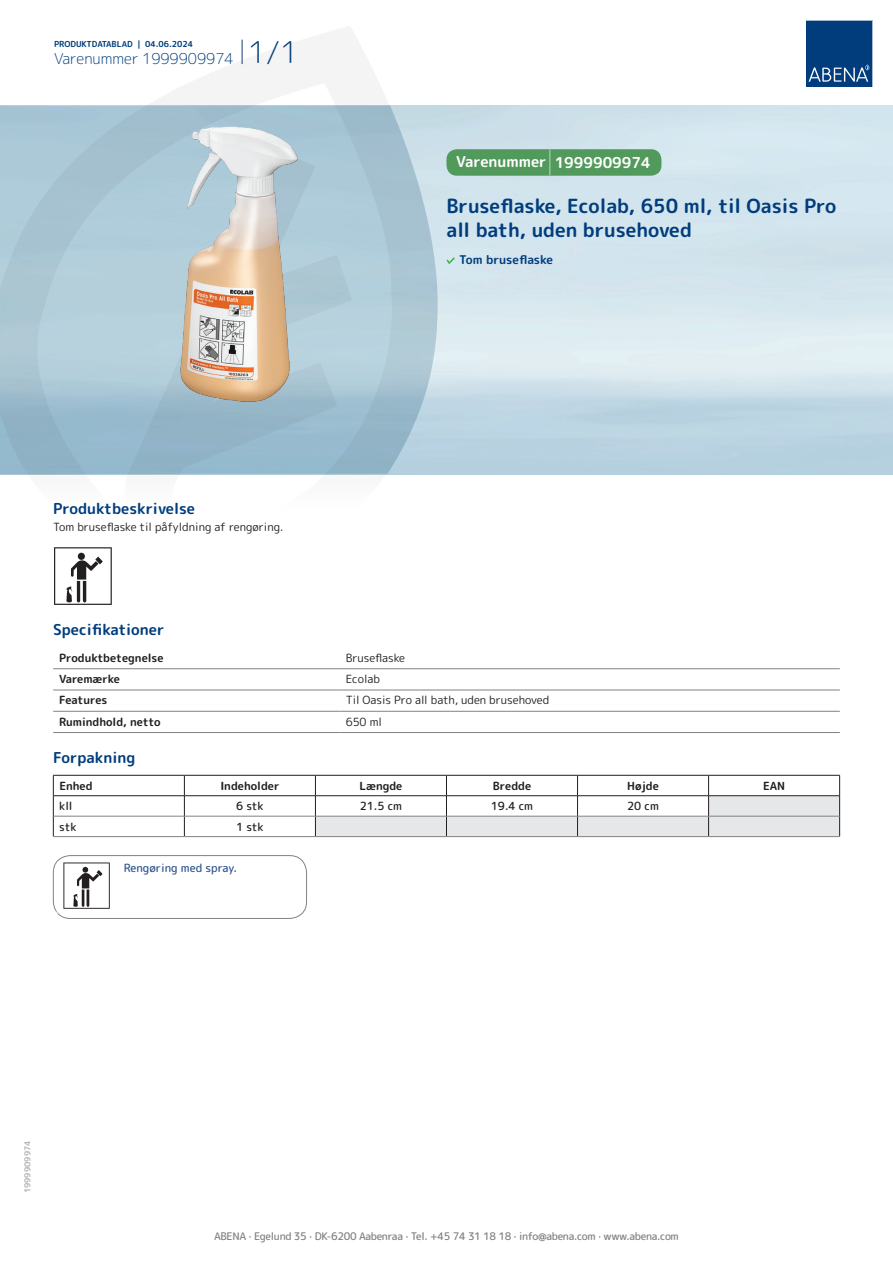
<style>
.page{position:relative;width:893px;height:1263px;background:#fff}
.page>*{position:absolute;margin:0;border:0;box-sizing:border-box;transform-origin:0 0}
.t1{font:700 19.5px/24px "Rounded Mplus 1 c";color:#013d7d}
.t2{font:700 15px "Rounded Mplus 1 c";color:#013d7d}
.t3{font:300 15px "Rounded Mplus 1 c";color:#013d7d}
.t4{font:700 15px "Rounded Mplus 1 c";color:#fff}
.t5{font:700 12px "Rounded Mplus 1 c";color:#013d7d}
.t6{font:11.25px "Rounded Mplus 1 c";color:#231f20}
.t7{font:700 11.25px "Rounded Mplus 1 c";color:#231f20}
.t8{font:500 11.25px "Rounded Mplus 1 c";color:#231f20}
.t9{font:500 11.25px "Rounded Mplus 1 c";color:#305691}
.t10{font:500 10.5px "Rounded Mplus 1 c";letter-spacing:-.03em;color:#808285}
.t11{font:700 10.5px "Rounded Mplus 1 c";color:#fff}
.t12{font:700 8.25px "Rounded Mplus 1 c";color:#013d7d}
.t13{font:700 8.25px "Rounded Mplus 1 c";color:#b2b3b7}
.s1{font-size:30px}
.s2{font-size:25.5px}
</style>
<div class="page">
<svg style="left:0;top:26px;width:439px;height:449px"></svg>
<svg style="left:0;top:106px;width:438px;height:368px;background:#a7c5d4"></svg>
<svg style="left:242px;top:40px;width:1px;height:24px"></svg>
<svg style="left:806px;top:20px;width:67px;height:67px;background:#144b86"></svg>
<img style="left:181px;top:127px;width:116px;height:275px">
<svg style="left:54px;top:547px;width:58px;height:58px"></svg>
<hr style="left:53px;top:668px;width:287px;height:1px;background:#808285">
<hr style="left:340px;top:668px;width:500px;height:1px;background:#808285">
<hr style="left:53px;top:690px;width:287px;height:1px;background:#808285">
<hr style="left:340px;top:690px;width:500px;height:1px;background:#808285">
<hr style="left:53px;top:711px;width:287px;height:1px;background:#808285">
<hr style="left:340px;top:711px;width:500px;height:1px;background:#808285">
<hr style="left:53px;top:732px;width:287px;height:1px;background:#808285">
<hr style="left:340px;top:732px;width:500px;height:1px;background:#808285">
<hr style="left:53px;top:775px;width:131px;height:1px;background:#231f20">
<hr style="left:184px;top:775px;width:131px;height:1px;background:#231f20">
<hr style="left:53px;top:795px;width:131px;height:1px;background:#231f20">
<hr style="left:184px;top:795px;width:131px;height:1px;background:#231f20">
<svg style="left:53px;top:775px;width:1px;height:61px"></svg>
<svg style="left:184px;top:775px;width:1px;height:61px"></svg>
<svg style="left:315px;top:775px;width:525px;height:61px"></svg>
<hr style="left:54px;top:816px;width:130px;height:1px;background:#808285">
<hr style="left:184px;top:816px;width:131px;height:1px;background:#808285">
<hr style="left:315px;top:816px;width:131px;height:1px;background:#808285">
<hr style="left:446px;top:816px;width:131px;height:1px;background:#808285">
<hr style="left:577px;top:816px;width:132px;height:1px;background:#808285">
<hr style="left:709px;top:816px;width:130px;height:1px;background:#808285">
<hr style="left:53px;top:836px;width:131px;height:1px;background:#808285">
<hr style="left:184px;top:836px;width:131px;height:1px;background:#808285">
<hr style="left:315px;top:836px;width:131px;height:1px;background:#808285">
<hr style="left:446px;top:836px;width:131px;height:1px;background:#808285">
<hr style="left:577px;top:836px;width:132px;height:1px;background:#808285">
<hr style="left:709px;top:836px;width:131px;height:1px;background:#808285">
<svg style="left:63px;top:862px;width:47px;height:47px"></svg>
<div style="left:53px;top:855px;width:254px;height:64px;border:1px solid #808285;border-radius:17px"></div>
<svg style="left:446px;top:257px;width:9px;height:7px"></svg>
<div style="left:446px;top:149px;width:215px;height:27px;background:#52995c;border-radius:10px"></div>
<p class="t12" style="left:54px;top:38px;width:141px">PRODUKTDATABLAD | 04.06.2024</p>
<h2 class="t3" style="left:54px;top:48px;width:246px">Varenummer 1999909974 <span class="s1">1/1</span></h2>
<h2 class="t4" style="left:456px;top:152px;width:196px">Varenummer <span class="s2">|</span> 1999909974</h2>
<h1 class="t1" style="left:446px;top:194px;width:391px">Bruseflaske, Ecolab, 650 ml, til Oasis Pro all bath, uden brusehoved</h1>
<p class="t5" style="left:459px;top:251px;width:95px">Tom bruseflaske</p>
<h2 class="t2" style="left:53px;top:498px;width:143px">Produktbeskrivelse</h2>
<p class="t6" style="left:53px;top:518px;width:232px">Tom bruseflaske til påfyldning af rengøring.</p>
<h2 class="t2" style="left:53px;top:619px;width:113px">Specifikationer</h2>
<p class="t7" style="left:59px;top:650px;width:106px">Produktbetegnelse</p>
<p class="t6" style="left:346px;top:650px;width:61px">Bruseflaske</p>
<p class="t7" style="left:59px;top:671px;width:62px">Varemærke</p>
<p class="t6" style="left:346px;top:671px;width:36px">Ecolab</p>
<p class="t7" style="left:59px;top:692px;width:50px">Features</p>
<p class="t6" style="left:346px;top:692px;width:205px">Til Oasis Pro all bath, uden brusehoved</p>
<p class="t7" style="left:59px;top:714px;width:103px">Rumindhold, netto</p>
<p class="t6" style="left:346px;top:714px;width:38px">650 ml</p>
<h2 class="t2" style="left:53px;top:747px;width:84px">Forpakning</h2>
<p class="t7" style="left:59px;top:778px;width:35px">Enhed</p>
<p class="t7" style="left:220px;top:778px;width:61px">Indeholder</p>
<p class="t7" style="left:359px;top:778px;width:44px">Længde</p>
<p class="t7" style="left:493px;top:778px;width:40px">Bredde</p>
<p class="t7" style="left:627px;top:778px;width:33px">Højde</p>
<p class="t7" style="left:763px;top:778px;width:24px">EAN</p>
<p class="t8" style="left:59px;top:798px;width:15px">kll</p>
<p class="t8" style="left:236px;top:798px;width:29px">6 stk</p>
<p class="t8" style="left:360px;top:798px;width:44px">21.5 cm</p>
<p class="t8" style="left:491px;top:798px;width:44px">19.4 cm</p>
<p class="t8" style="left:627px;top:798px;width:33px">20 cm</p>
<p class="t8" style="left:59px;top:818px;width:19px">stk</p>
<p class="t8" style="left:236px;top:818px;width:29px">1 stk</p>
<p class="t9" style="left:124px;top:860px;width:115px">Rengøring med spray.</p>
<p class="t11" style="left:53px;top:907px;width:7px">*</p>
<p class="t13" style="left:22px;top:1193px;width:54px;rotate:-90deg">1999909974</p>
<p class="t10" style="left:214px;top:1229px;width:466px">ABENA · Egelund 35 · DK-6200 Aabenraa · Tel. +45 74 31 18 18 · info@abena.com · www.abena.com</p>
</div>
